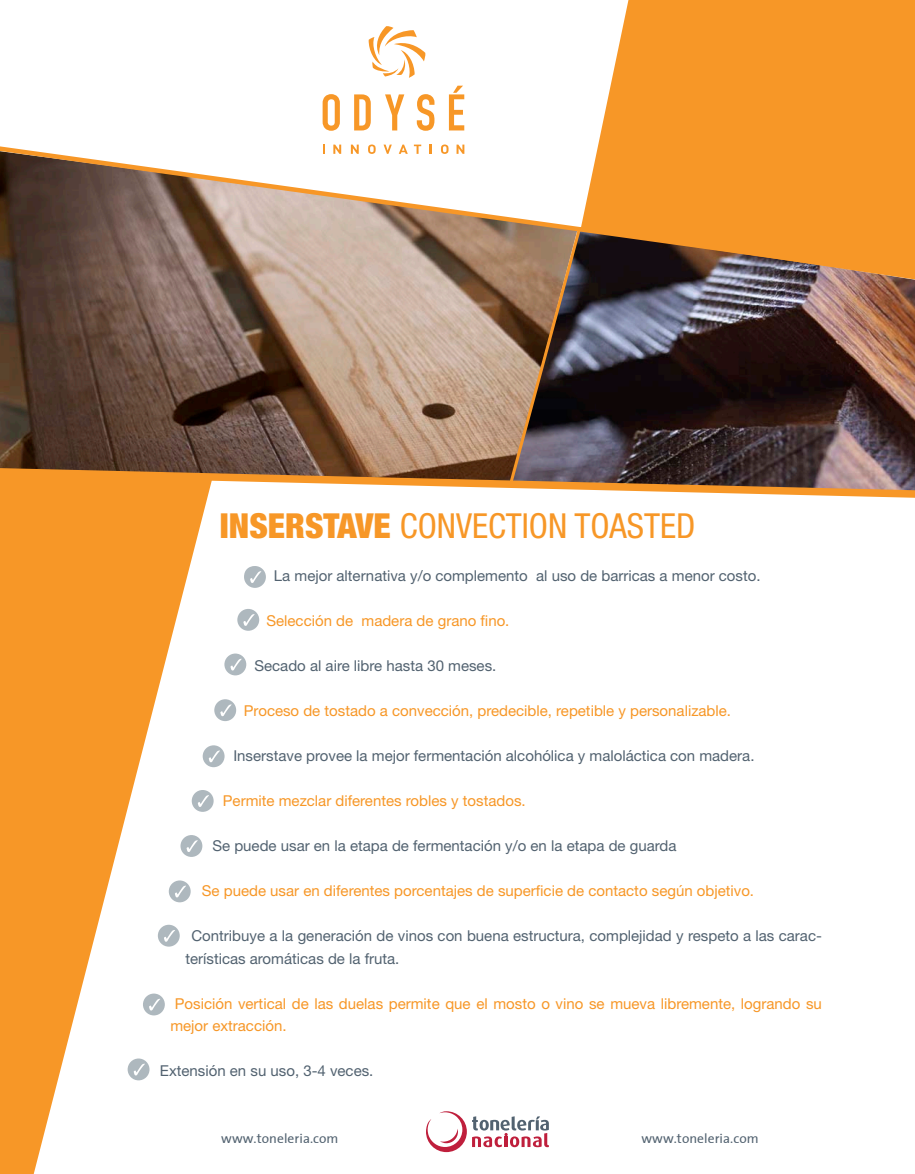
<style>
.page{position:relative;width:915px;height:1174px;background:#fff}
.page>*{position:absolute;margin:0;border:0;box-sizing:border-box;transform-origin:0 0}
.t1{font:condensed 34.5px "Helvetica Neue";color:#f79727}
.t2{font:15px/22.5px "Helvetica Neue";color:#526270}
.t3{font:15px/22.5px "Helvetica Neue";color:#f79727}
.t4{font:13.5px "The Sans";letter-spacing:.005em;color:#526270}
.s1{font-weight:900}
</style>
<div class="page">
<svg style="left:426px;top:1111px;width:40px;height:41px"></svg>
<svg style="left:472px;top:1116px;width:76px;height:31px"></svg>
<div style="left:244px;top:566px;width:22px;height:22px;background:#aeb8be;border-radius:50%"></div>
<svg style="left:250px;top:571px;width:11px;height:12px"></svg>
<div style="left:237px;top:609px;width:22px;height:22px;background:#aeb8be;border-radius:50%"></div>
<svg style="left:243px;top:614px;width:11px;height:12px"></svg>
<div style="left:224px;top:653px;width:22px;height:22px;background:#aeb8be;border-radius:50%"></div>
<svg style="left:230px;top:658px;width:12px;height:12px"></svg>
<div style="left:214px;top:699px;width:22px;height:22px;background:#aeb8be;border-radius:50%"></div>
<svg style="left:220px;top:704px;width:11px;height:12px"></svg>
<div style="left:203px;top:745px;width:21px;height:22px;background:#aeb8be;border-radius:50%"></div>
<svg style="left:212px;top:750px;width:8px;height:12px"></svg>
<div style="left:192px;top:790px;width:21px;height:22px;background:#aeb8be;border-radius:50%"></div>
<svg style="left:0;top:144px;width:580px;height:83px"></svg>
<svg style="left:581px;top:0;width:333px;height:227px;background:#f79f39"></svg>
<svg style="left:0;top:502px;width:212px;height:672px;fill:#f79727"></svg>
<div style="left:158px;top:924px;width:22px;height:22px;background:#aeb8be;border-radius:50%"></div>
<svg style="left:164px;top:930px;width:11px;height:11px"></svg>
<div style="left:143px;top:993px;width:22px;height:22px;background:#aeb8be;border-radius:50%"></div>
<svg style="left:149px;top:998px;width:11px;height:12px"></svg>
<div style="left:128px;top:1058px;width:21px;height:22px;background:#aeb8be;border-radius:50%"></div>
<svg style="left:134px;top:1063px;width:11px;height:12px"></svg>
<svg style="left:322px;top:94px;width:18px;height:37px"></svg>
<svg style="left:354px;top:94px;width:16px;height:36px"></svg>
<svg style="left:385px;top:94px;width:19px;height:36px"></svg>
<svg style="left:416px;top:94px;width:18px;height:37px"></svg>
<svg style="left:449px;top:86px;width:15px;height:44px"></svg>
<svg style="left:368px;top:26px;width:57px;height:52px"></svg>
<svg style="left:322px;top:145px;width:2px;height:9px"></svg>
<svg style="left:333px;top:145px;width:8px;height:9px"></svg>
<svg style="left:351px;top:145px;width:7px;height:9px"></svg>
<svg style="left:368px;top:144px;width:7px;height:10px"></svg>
<svg style="left:383px;top:145px;width:8px;height:9px"></svg>
<svg style="left:398px;top:145px;width:9px;height:9px"></svg>
<svg style="left:414px;top:145px;width:7px;height:9px"></svg>
<svg style="left:429px;top:145px;width:2px;height:9px"></svg>
<svg style="left:441px;top:144px;width:7px;height:10px"></svg>
<svg style="left:456px;top:145px;width:8px;height:9px"></svg>
<img style="left:0;top:227px;width:914px;height:275px">
<h1 class="t1" style="left:220px;top:506px;width:476px"><span class="s1">INSERSTAVE</span> CONVECTION TOASTED</h1>
<p class="t2" style="left:274px;top:564px;width:488px">La mejor alternativa y/o complemento al uso de barricas a menor costo.</p>
<p class="t3" style="left:266px;top:609px;width:244px">Selección de madera de grano fino.</p>
<p class="t2" style="left:254px;top:654px;width:243px">Secado al aire libre hasta 30 meses.</p>
<p class="t3" style="left:244px;top:699px;width:488px">Proceso de tostado a convección, predecible, repetible y personalizable.</p>
<p class="t2" style="left:233px;top:744px;width:522px">Inserstave provee la mejor fermentación alcohólica y maloláctica con madera.</p>
<p class="t3" style="left:223px;top:789px;width:304px">Permite mezclar diferentes robles y tostados.</p>
<p class="t2" style="left:212px;top:834px;width:465px">Se puede usar en la etapa de fermentación y/o en la etapa de guarda</p>
<p class="t3" style="left:202px;top:879px;width:553px">Se puede usar en diferentes porcentajes de superficie de contacto según objetivo.</p>
<p class="t2" style="left:185px;top:924px;width:637px;text-indent:6px">Contribuye a la generación de vinos con buena estructura, complejidad y respeto a las carac&shy;terísticas aromáticas de la fruta.</p>
<p class="t3" style="left:170px;top:992px;width:653px;text-indent:5px">Posición vertical de las duelas permite que el mosto o vino se mueva libremente, logrando su mejor extracción.</p>
<p class="t2" style="left:160px;top:1059px;width:215px">Extensión en su uso, 3-4 veces.</p>
<p class="t4" style="left:221px;top:1127px;width:119px">www.toneleria.com</p>
<p class="t4" style="left:641px;top:1127px;width:119px">www.toneleria.com</p>
</div>
